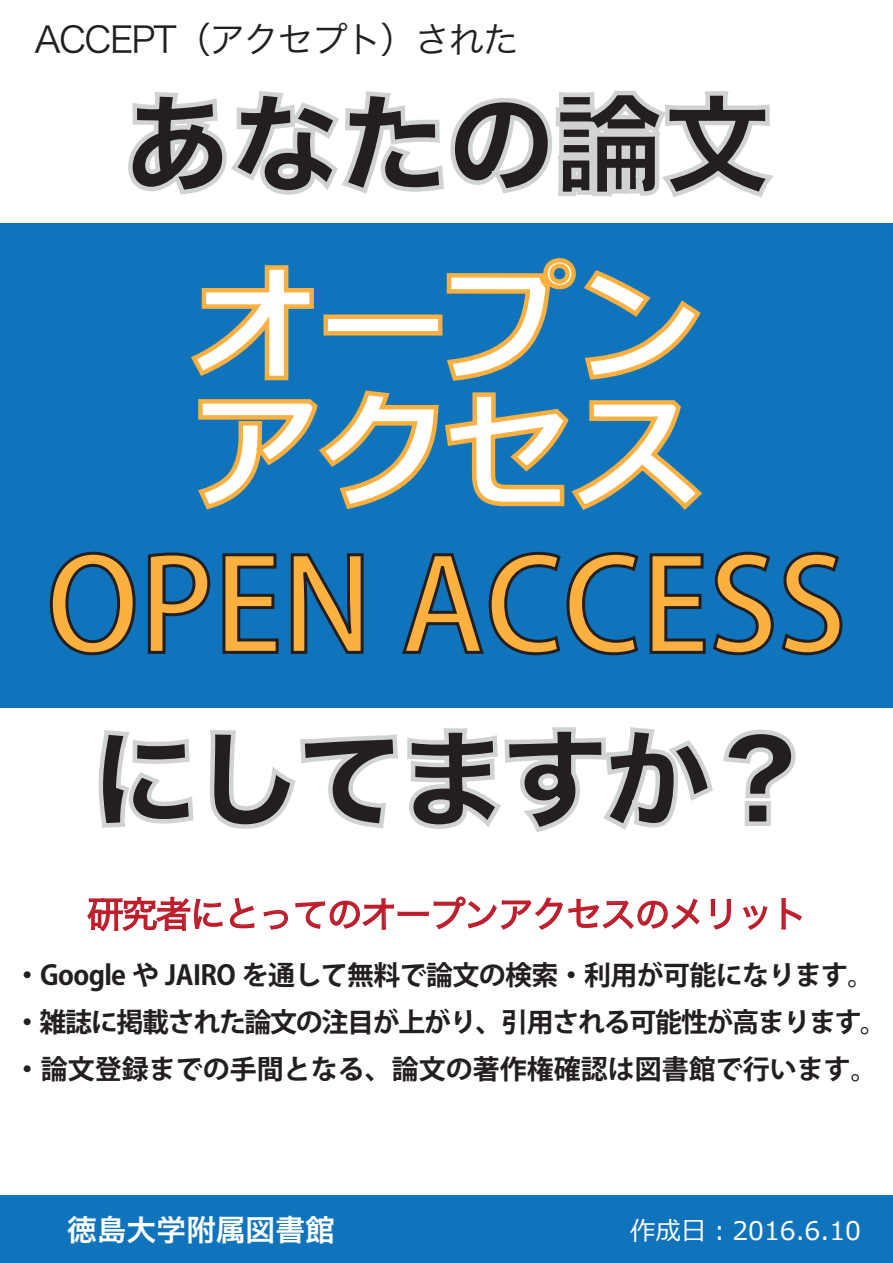
<style>
.page{position:relative;width:893px;height:1263px;background:#fff}
.page>*{position:absolute;margin:0;border:0;box-sizing:border-box;transform-origin:0 0}
.t1{font:500 127.5px "Koz Go Pro";color:#fbb03f}
.t2{font:700 127.5px/127.5px "Meiryo";color:#fff}
.t3{font:108px "Hira Kaku Std N W8";letter-spacing:-.025em;color:#231f20}
.t4{font:36px "Hira Kaku Pro N W3";letter-spacing:-.05em;color:#be1d2c}
.t5{font:36px "Hira Kaku Pro N W3";letter-spacing:-.05em;color:#231f20}
.t6{font:29.7px "Hira Kaku Pro N W6";color:#fff}
.t7{font:700 27px/47.2px "Koz Go Pro";letter-spacing:-.025em;color:#231f20}
.t8{font:25.5px "Meiryo";color:#fff}
</style>
<div class="page">
<div style="left:0;top:223px;width:893px;height:485px;background:#1074bc"></div>
<svg style="left:191px;top:258px;width:512px;height:252px"></svg>
<div style="left:0;top:1195px;width:893px;height:68px;background:#1074bc"></div>
<svg style="left:49px;top:551px;width:87px;height:105px"></svg>
<svg style="left:147px;top:552px;width:64px;height:102px"></svg>
<svg style="left:222px;top:553px;width:57px;height:101px"></svg>
<svg style="left:290px;top:553px;width:74px;height:101px"></svg>
<svg style="left:402px;top:551px;width:237px;height:105px"></svg>
<svg style="left:649px;top:551px;width:194px;height:105px"></svg>
<svg style="left:128px;top:90px;width:646px;height:107px"></svg>
<svg style="left:87px;top:727px;width:715px;height:205px"></svg>
<h3 class="t5" style="left:34px;top:7px;width:486px">ACCEPT（アクセプト）された</h3>
<h2 class="t3" style="left:123px;top:84px;width:649px">あなたの論文</h2>
<h1 class="t2" style="left:191px;top:269px;width:512px">オープンアクセス</h1>
<h1 class="t1" style="left:46px;top:524px;width:802px">OPEN ACCESS</h1>
<h2 class="t3" style="left:91px;top:719px;width:725px">にしてますか？</h2>
<h3 class="t4" style="left:87px;top:882px;width:722px">研究者にとってのオープンアクセスのメリット</h3>
<p class="t7" style="left:14px;top:953px;width:875px">・Google や JAIRO を通して無料で論文の検索・利用が可能になります。・雑誌に掲載された論文の注目が上がり、引用される可能性が高まります。・論文登録までの手間となる、論文の著作権確認は図書館で行います。</p>
<p class="t6" style="left:67px;top:1203px;width:269px">徳島大学附属図書館</p>
<p class="t8" style="left:630px;top:1212px;width:232px">作成日：2016.6.10</p>
</div>
